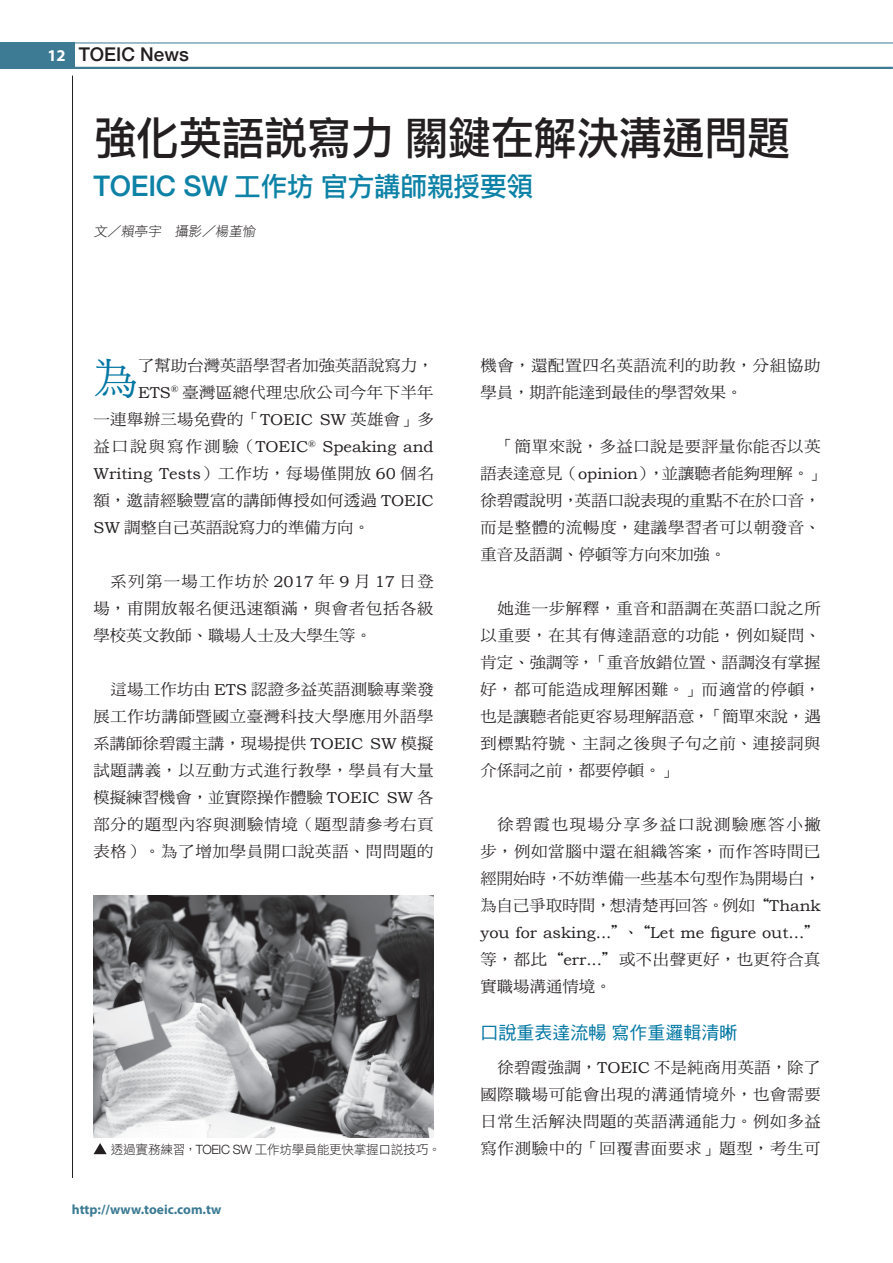
<style>
.page{position:relative;width:893px;height:1263px;background:#fff}
.page>*{position:absolute;margin:0;border:0;box-sizing:border-box;transform-origin:0 0}
.t1{font:45px "DF Li Hei Std W5";letter-spacing:-.01em;color:#231f20;scale:.96 1}
.t2{font:42.75px "DF Ming Std W5";color:#0076a3;scale:1.04 1}
.t3{font:27px "DF Li Hei Std W5";letter-spacing:-.01em;color:#0d82a6}
.t4{font:500 18.9px "Helvetica Neue";color:#231f20}
.t5{font:18px "DF Hei Std W5";color:#0076a3}
.t6{font:700 16.5px "Myriad Pro";color:#fff}
.t7{font:15.75px/27px "DF Ming Std W5";letter-spacing:.025em;color:#231f20;text-align:justify;scale:1.04 1}
.t8{font:15.75px/27px "DF Ming Std W5";color:#231f20;scale:1.04 1}
.t9{font:15.75px/27px "Bookman Old Style";color:#231f20;scale:1.04 1}
.t10{font:15.75px/27px "DF Ming Std W5";letter-spacing:.045em;color:#231f20;scale:1.04 1}
.t11{font:700 13.5px "Myriad Pro";color:#3c7b93}
.t12{font:13.5px "DF Hei Std W3";color:#231f20}
.t13{font:12.75px "DF Hei Std W3";letter-spacing:-.03em;color:#231f20}
.s1{font-family:"Helvetica Neue";font-weight:500;font-size:28.35px}
.s2{font-family:"Bookman Old Style"}
.s3{font-family:"DF Ming Std W5"}
.s4{font-family:"Helvetica Neue";font-weight:300}
</style>
<div class="page">
<hr style="left:72px;top:76px;width:1px;height:1102px;background:#231f20">
<hr style="left:0;top:43px;width:893px;height:1px;background:#3c7b93">
<hr style="left:0;top:67px;width:893px;height:2px;background:#3c7b93">
<div style="left:0;top:43px;width:74px;height:25px;background:#3c7b93"></div>
<img style="left:94px;top:895px;width:340px;height:242px">
<svg style="left:94px;top:1143px;width:13px;height:11px"></svg>
<p class="t6" style="left:47px;top:45px;width:20px">12</p>
<p class="t4" style="left:79px;top:39px;width:112px">TOEIC News</p>
<h1 class="t1" style="left:94px;top:113px;width:727px">強化英語說寫力關鍵在解決溝通問題</h1>
<h3 class="t3" style="left:94px;top:171px;width:441px"><span class="s1">TOEIC SW</span> 工作坊官方講師親授要領</h3>
<p class="t12" style="left:94px;top:224px;width:165px">文／賴亭宇　攝影／楊堇愉</p>
<p class="t7" style="left:94px;top:351px;width:329px;text-align:right">了幫助台灣英語學習者加強英語說寫力，<br><span class="s2">ETS</span><sup>®</sup> 臺灣區總代理忠欣公司今年下半年<br>一連舉辦三場免費的「<span class="s2">TOEIC SW</span> 英雄會」多</p>
<p class="t9" style="left:94px;top:433px;width:329px"><span class="s3">益口說與寫作測驗（</span>TOEIC<sup>®</sup> Speaking and<br>Writing Tests<span class="s3">）工作坊，每場僅開放</span> 60 <span class="s3">個名</span></p>
<p class="t7" style="left:94px;top:486px;width:329px">額，邀請經驗豐富的講師傳授如何透過 <span class="s2">TOEIC<br>SW</span> 調整自己英語說寫力的準備方向。</p>
<p class="t7" style="left:94px;top:567px;width:329px;text-indent:17px">系列第一場工作坊於 <span class="s2">2017</span> 年 <span class="s2">9</span> 月 <span class="s2">17</span> 日登場，甫開放報名便迅速額滿，與會者包括各級學校英文教師、職場人士及大學生等。</p>
<p class="t7" style="left:93px;top:675px;width:329px;text-indent:17px">這場工作坊由 <span class="s2">ETS</span> 認證多益英語測驗專業發展工作坊講師暨國立臺灣科技大學應用外語學系講師徐碧霞主講，現場提供 <span class="s2">TOEIC SW</span> 模擬試題講義，以互動方式進行教學，學員有大量模擬練習機會，並實際操作體驗 <span class="s2">TOEIC SW</span> 各部分的題型內容與測驗情境（題型請參考右頁表格）。為了增加學員開口說英語、問問題的</p>
<h2 class="t2" style="left:94px;top:355px;width:44px">為</h2>
<p class="t10" style="left:480px;top:351px;width:329px">機會，還配置四名英語流利的助教，分組協助學員，期許能達到最佳的學習效果。</p>
<p class="t8" style="left:480px;top:432px;width:333px;text-indent:17px">「簡單來說，多益口說是要評量你能否以英語表達意見（<span class="s2">opinion</span>），並讓聽者能夠理解。」徐碧霞說明，英語口說表現的重點不在於口音，而是整體的流暢度，建議學習者可以朝發音、重音及語調、停頓等方向來加強。</p>
<p class="t7" style="left:480px;top:594px;width:329px;text-indent:17px">她進一步解釋，重音和語調在英語口說之所以重要，在其有傳達語意的功能，例如疑問、肯定、強調等，「重音放錯位置、語調沒有掌握好，都可能造成理解困難。」而適當的停頓，也是讓聽者能更容易理解語意，「簡單來說，遇到標點符號、主詞之後與子句之前、連接詞與介係詞之前，都要停頓。」</p>
<p class="t7" style="left:480px;top:810px;width:329px;text-indent:17px">徐碧霞也現場分享多益口說測驗應答小撇步，例如當腦中還在組織答案，而作答時間已經開始時，不妨準備一些基本句型作為開場白，為自己爭取時間，想清楚再回答。例如“<span class="s2">Thank</span></p>
<p class="t9" style="left:480px;top:919px;width:329px">you for asking...<span class="s3">”、“</span>Let me figure out...<span class="s3">”</span></p>
<p class="t7" style="left:480px;top:945px;width:329px">等，都比“<span class="s2">err...</span>”或不出聲更好，也更符合真實職場溝通情境。</p>
<p class="t5" style="left:480px;top:1022px;width:259px">口說重表達流暢寫作重邏輯清晰</p>
<p class="t7" style="left:480px;top:1053px;width:329px;text-indent:17px">徐碧霞強調，<span class="s2">TOEIC</span> 不是純商用英語，除了國際職場可能會出現的溝通情境外，也會需要日常生活解決問題的英語溝通能力。例如多益</p>
<p class="t13" style="left:111px;top:1142px;width:331px">透過實務練習，<span class="s4">TOEIC SW</span> 工作坊學員能更快掌握口說技巧。</p>
<p class="t10" style="left:480px;top:1134px;width:329px">寫作測驗中的「回覆書面要求」題型，考生可</p>
<p class="t11" style="left:72px;top:1201px;width:151px">http://www.toeic.com.tw</p>
</div>
